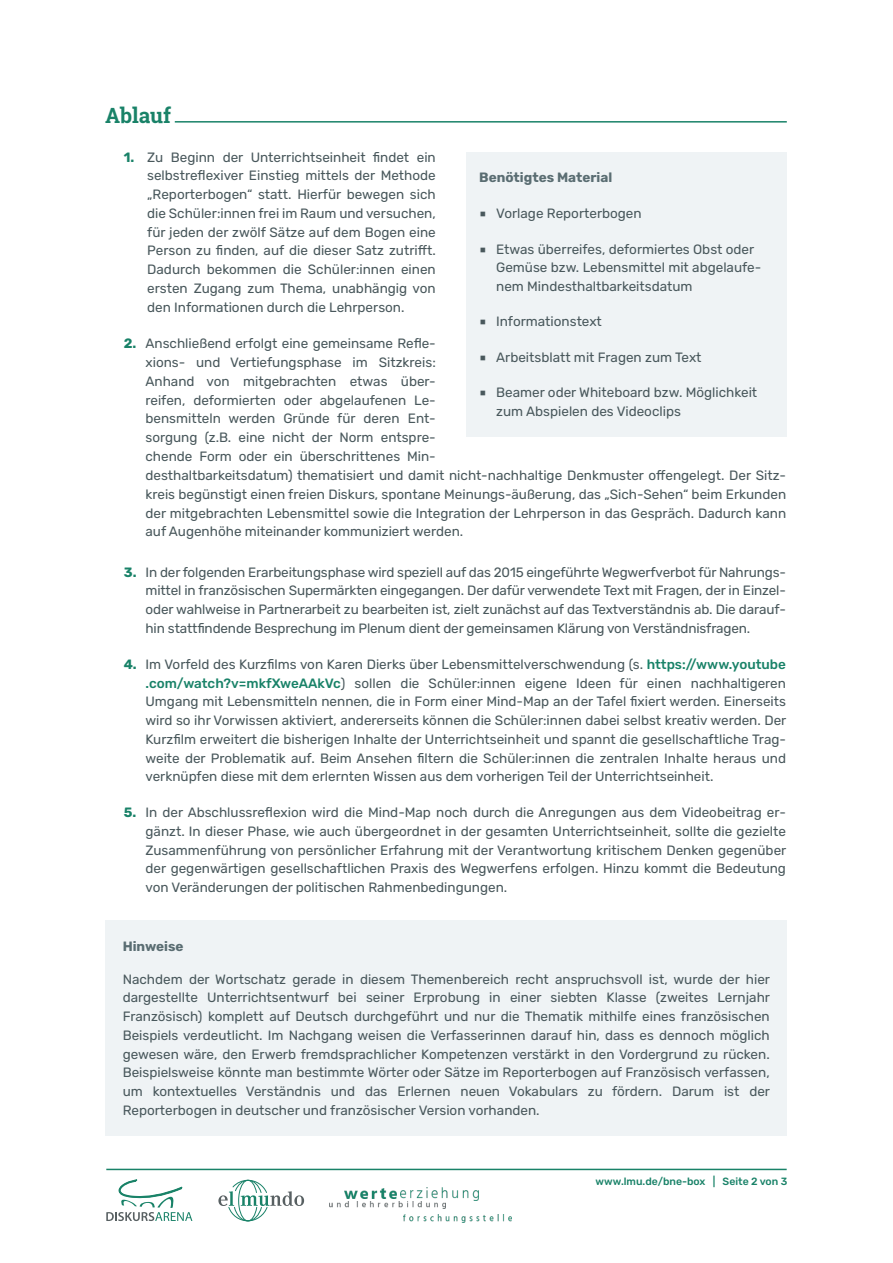
<style>
.page{position:relative;width:893px;height:1263px;background:#fff}
.page>*{position:absolute;margin:0;border:0;box-sizing:border-box;transform-origin:0 0}
.t1{font:700 21px "Roboto Slab";color:#198268}
.t2{font:13.5px/18.8px "Rubik";color:#49585c;text-align:justify}
.t3{font:700 13.5px "Rubik";color:#5a6d72}
.t4{font:700 13.5px "Rubik";color:#198268}
.t5{font:500 10.5px "Rubik";color:#198268}
.s1{font-family:"Lucida Grande"}
.s2{font-weight:500;color:#198268}
</style>
<div class="page">
<div style="left:466px;top:152px;width:321px;height:285px;background:#eff3f5"></div>
<hr style="left:175px;top:121px;width:612px;height:2px;background:#198268">
<hr style="left:106px;top:1169px;width:681px;height:1px;background:#198268">
<svg style="left:106px;top:1180px;width:86px;height:41px"></svg>
<svg style="left:218px;top:1180px;width:86px;height:41px"></svg>
<img style="left:329px;top:1190px;width:183px;height:33px">
<img style="left:403px;top:1215px;width:108px;height:7px">
<img style="left:330px;top:1201px;width:115px;height:8px">
<img style="left:400px;top:1187px;width:78px;height:14px">
<img style="left:344px;top:1188px;width:53px;height:10px">
<div style="left:106px;top:920px;width:681px;height:216px;background:#eff3f5"></div>
<h1 class="t1" style="left:105px;top:101px;width:67px">Ablauf</h1>
<p class="t2" style="left:147px;top:148px;width:290px">Zu Beginn der Unterrichtseinheit findet ein selbstreflexiver Einstieg mittels der Methode „Reporterbogen“ statt. Hierfür bewegen sich die Schüler:innen frei im Raum und versuchen, für jeden der zwölf Sätze auf dem Bogen eine Person zu finden, auf die dieser Satz zutrifft.<br>Dadurch bekommen die Schüler:innen einen ersten Zugang zum Thema, unabhängig von den Informationen durch die Lehrperson.</p>
<p class="t4" style="left:124px;top:149px;width:12px">1.</p>
<p class="t4" style="left:124px;top:336px;width:14px">2.</p>
<p class="t2" style="left:145px;top:334px;width:292px">Anschließend erfolgt eine gemeinsame Refle&shy;xions- und Vertiefungsphase im Sitzkreis:<br>Anhand von mitgebrachten etwas über&shy;reifen, deformierten oder abgelaufenen Le&shy;bensmitteln werden Gründe für deren Ent&shy;sorgung (z.B. eine nicht der Norm entspre&shy;chende Form oder ein überschrittenes Min-</p>
<p class="t3" style="left:479px;top:169px;width:135px">Benötigtes Material</p>
<p class="t2" style="left:479px;top:204px;width:164px"><span class="s1">■</span> Vorlage Reporterbogen</p>
<p class="t2" style="left:496px;top:240px;width:267px;text-align:left;text-indent:-17px"><span class="s1">■</span> Etwas überreifes, deformiertes Obst oder<br>Gemüse bzw. Lebensmittel mit abgelaufe&shy;nem Mindesthaltbarkeitsdatum</p>
<p class="t2" style="left:479px;top:312px;width:124px"><span class="s1">■</span> Informationstext</p>
<p class="t2" style="left:479px;top:348px;width:224px"><span class="s1">■</span> Arbeitsblatt mit Fragen zum Text</p>
<p class="t2" style="left:496px;top:383px;width:263px;text-indent:-17px"><span class="s1">■</span> Beamer oder Whiteboard bzw. Möglichkeit zum Abspielen des Videoclips</p>
<p class="t2" style="left:145px;top:466px;width:642px">desthaltbarkeitsdatum) thematisiert und damit nicht-nachhaltige Denkmuster offengelegt. Der Sitz&shy;kreis begünstigt einen freien Diskurs, spontane Meinungs-äußerung, das „Sich-Sehen“ beim Erkunden der mitgebrachten Lebensmittel sowie die Integration der Lehrperson in das Gespräch. Dadurch kann auf Augenhöhe miteinander kommuniziert werden.</p>
<p class="t4" style="left:124px;top:564px;width:14px">3.</p>
<p class="t2" style="left:145px;top:563px;width:642px">In der folgenden Erarbeitungsphase wird speziell auf das 2015 eingeführte Wegwerfverbot für Nahrungs&shy;mittel in französischen Supermärkten eingegangen. Der dafür verwendete Text mit Fragen, der in Einzel&shy;oder wahlweise in Partnerarbeit zu bearbeiten ist, zielt zunächst auf das Textverständnis ab. Die darauf&shy;hin stattfindende Besprechung im Plenum dient der gemeinsamen Klärung von Verständnisfragen.</p>
<p class="t4" style="left:124px;top:656px;width:14px">4.</p>
<p class="t2" style="left:145px;top:655px;width:642px">Im Vorfeld des Kurzfilms von Karen Dierks über Lebensmittelverschwendung (s. <span class="s2">https://www.youtube .com/watch?v=mkfXweAAkVc</span>) sollen die Schüler:innen eigene Ideen für einen nachhaltigeren Umgang mit Lebensmitteln nennen, die in Form einer Mind-Map an der Tafel fixiert werden. Einerseits wird so ihr Vorwissen aktiviert, andererseits können die Schüler:innen dabei selbst kreativ werden. Der Kurzfilm erweitert die bisherigen Inhalte der Unterrichtseinheit und spannt die gesellschaftliche Trag&shy;weite der Problematik auf. Beim Ansehen filtern die Schüler:innen die zentralen Inhalte heraus und verknüpfen diese mit dem erlernten Wissen aus dem vorherigen Teil der Unterrichtseinheit.</p>
<p class="t4" style="left:124px;top:804px;width:14px">5.</p>
<p class="t2" style="left:145px;top:803px;width:642px">In der Abschlussreflexion wird die Mind-Map noch durch die Anregungen aus dem Videobeitrag er&shy;gänzt. In dieser Phase, wie auch übergeordnet in der gesamten Unterrichtseinheit, sollte die gezielte Zusammenführung von persönlicher Erfahrung mit der Verantwortung kritischem Denken gegenüber der gegenwärtigen gesellschaftlichen Praxis des Wegwerfens erfolgen. Hinzu kommt die Bedeutung von Veränderungen der politischen Rahmenbedingungen.</p>
<p class="t3" style="left:123px;top:939px;width:62px">Hinweise</p>
<p class="t2" style="left:123px;top:969px;width:649px">Nachdem der Wortschatz gerade in diesem Themenbereich recht anspruchsvoll ist, wurde der hier dargestellte Unterrichtsentwurf bei seiner Erprobung in einer siebten Klasse (zweites Lernjahr Französisch) komplett auf Deutsch durchgeführt und nur die Thematik mithilfe eines französischen Beispiels verdeutlicht. Im Nachgang weisen die Verfasserinnen darauf hin, dass es dennoch möglich gewesen wäre, den Erwerb fremdsprachlicher Kompetenzen verstärkt in den Vordergrund zu rücken.<br>Beispielsweise könnte man bestimmte Wörter oder Sätze im Reporterbogen auf Französisch verfassen, um kontextuelles Verständnis und das Erlernen neuen Vokabulars zu fördern. Darum ist der Reporterbogen in deutscher und französischer Version vorhanden.</p>
<p class="t5" style="left:596px;top:1175px;width:193px">www.lmu.de/bne-box | Seite 2 von 3</p>
</div>
